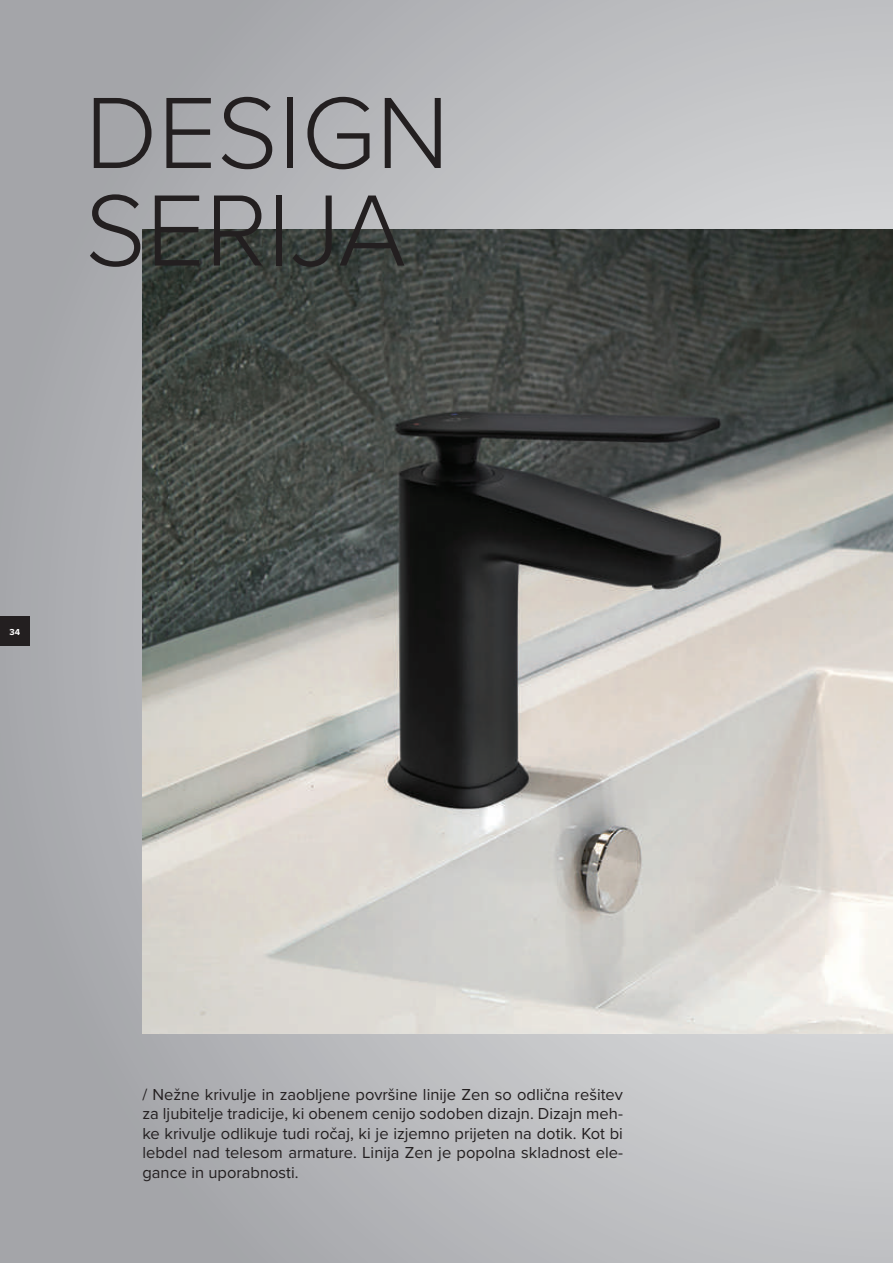
<style>
.page{position:relative;width:893px;height:1263px;background:#fff}
.page>*{position:absolute;margin:0;border:0;box-sizing:border-box;transform-origin:0 0}
.t1{font:300 105px/97.5px "Proxima Nova";color:#231f20}
.t2{font:16.5px/19.5px "Proxima Nova";color:#231f20;text-align:justify}
.t3{font:700 9px "Proxima Nova";color:#fff}
</style>
<div class="page">
<div style="left:0;top:0;width:893px;height:1263px;background:linear-gradient(to right,#a2a3a7,#cecfd1)"></div>
<img style="left:142px;top:230px;width:751px;height:803px">
<div style="left:0;top:617px;width:30px;height:29px;background:#231f20"></div>
<h1 class="t1" style="left:85px;top:79px;width:366px">DESIGN<br>SERIJA</h1>
<p class="t3" style="left:10px;top:625px;width:12px">34</p>
<p class="t2" style="left:142px;top:1084px;width:482px">/ Nežne krivulje in zaobljene površine linije Zen so odlična rešitev za ljubitelje tradicije, ki obenem cenijo sodoben dizajn. Dizajn meh&shy;ke krivulje odlikuje tudi ročaj, ki je izjemno prijeten na dotik. Kot bi lebdel nad telesom armature. Linija Zen je popolna skladnost ele&shy;gance in uporabnosti.</p>
</div>
